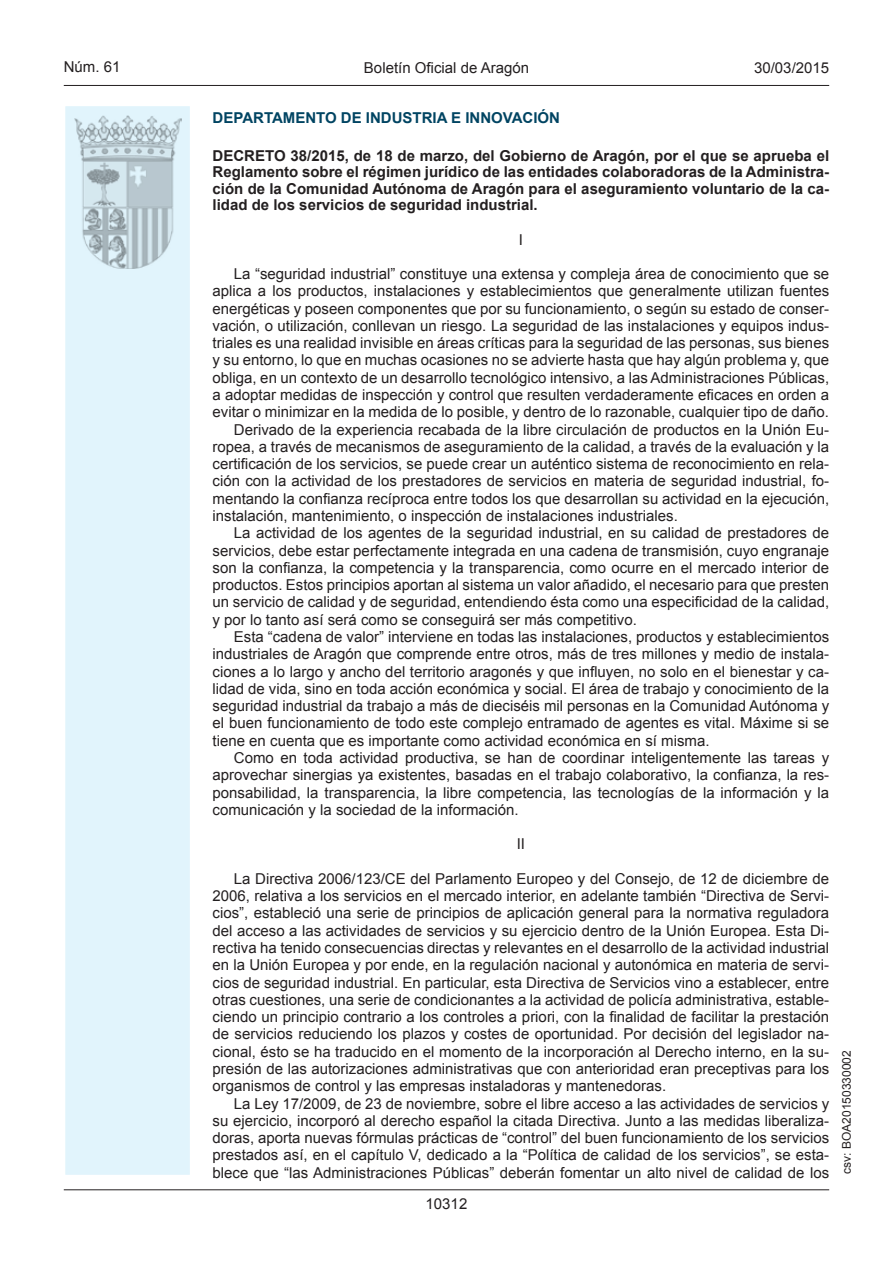
<style>
.page{position:relative;width:893px;height:1263px;background:#fff}
.page>*{position:absolute;margin:0;border:0;box-sizing:border-box;transform-origin:0 0}
.t1{font:15px/17.2px "Arial";color:#231f20;text-align:justify}
.t2{font:700 15px/16.5px "Arial";color:#231f20;text-align:justify}
.t3{font:700 15px "Arial";color:#004462}
.t4{font:12px "Arial";color:#231f20}
</style>
<div class="page">
<hr style="left:64px;top:85px;width:765px;height:1px;background:#231f20">
<div style="left:64px;top:105px;width:127px;height:1071px;background:#e1f4fc;border:2px solid #fff"></div>
<img style="left:75px;top:115px;width:106px;height:153px">
<hr style="left:64px;top:1189px;width:765px;height:1px;background:#231f20">
<p class="t1" style="left:64px;top:59px;width:58px">Núm. 61</p>
<p class="t1" style="left:364px;top:59px;width:167px">Boletín Oficial de Aragón</p>
<p class="t1" style="left:754px;top:59px;width:77px">30/03/2015</p>
<p class="t3" style="left:213px;top:108px;width:349px">DEPARTAMENTO DE INDUSTRIA E INNOVACIÓN</p>
<p class="t2" style="left:213px;top:148px;width:618px">DECRETO 38/2015, de 18 de marzo, del Gobierno de Aragón, por el que se aprueba el Reglamento sobre el régimen jurídico de las entidades colaboradoras de la Administra&shy;ción de la Comunidad Autónoma de Aragón para el aseguramiento voluntario de la ca&shy;lidad de los servicios de seguridad industrial.</p>
<p class="t1" style="left:519px;top:231px;width:6px">I</p>
<p class="t1" style="left:234px;top:265px;width:597px">La “seguridad industrial” constituye una extensa y compleja área de conocimiento que se</p>
<p class="t1" style="left:213px;top:283px;width:618px">aplica a los productos, instalaciones y establecimientos que generalmente utilizan fuentes</p>
<p class="t1" style="left:213px;top:300px;width:618px">energéticas y poseen componentes que por su funcionamiento, o según su estado de conser-</p>
<p class="t1" style="left:213px;top:317px;width:618px">vación, o utilización, conllevan un riesgo. La seguridad de las instalaciones y equipos indus-</p>
<p class="t1" style="left:213px;top:334px;width:618px">triales es una realidad invisible en áreas críticas para la seguridad de las personas, sus bienes</p>
<p class="t1" style="left:213px;top:352px;width:618px">y su entorno, lo que en muchas ocasiones no se advierte hasta que hay algún problema y, que</p>
<p class="t1" style="left:213px;top:369px;width:618px">obliga, en un contexto de un desarrollo tecnológico intensivo, a las Administraciones Públicas,</p>
<p class="t1" style="left:213px;top:386px;width:618px">a adoptar medidas de inspección y control que resulten verdaderamente eficaces en orden a</p>
<p class="t1" style="left:213px;top:404px;width:618px">evitar o minimizar en la medida de lo posible, y dentro de lo razonable, cualquier tipo de daño.</p>
<p class="t1" style="left:234px;top:421px;width:597px">Derivado de la experiencia recabada de la libre circulación de productos en la Unión Eu-</p>
<p class="t1" style="left:213px;top:438px;width:618px">ropea, a través de mecanismos de aseguramiento de la calidad, a través de la evaluación y la</p>
<p class="t1" style="left:213px;top:455px;width:618px">certificación de los servicios, se puede crear un auténtico sistema de reconocimiento en rela-</p>
<p class="t1" style="left:213px;top:473px;width:618px">ción con la actividad de los prestadores de servicios en materia de seguridad industrial, fo-</p>
<p class="t1" style="left:213px;top:490px;width:618px">mentando la confianza recíproca entre todos los que desarrollan su actividad en la ejecución,</p>
<p class="t1" style="left:213px;top:507px;width:467px">instalación, mantenimiento, o inspección de instalaciones industriales.</p>
<p class="t1" style="left:234px;top:525px;width:597px">La actividad de los agentes de la seguridad industrial, en su calidad de prestadores de</p>
<p class="t1" style="left:213px;top:542px;width:618px">servicios, debe estar perfectamente integrada en una cadena de transmisión, cuyo engranaje</p>
<p class="t1" style="left:213px;top:559px;width:618px">son la confianza, la competencia y la transparencia, como ocurre en el mercado interior de</p>
<p class="t1" style="left:213px;top:576px;width:618px">productos. Estos principios aportan al sistema un valor añadido, el necesario para que presten</p>
<p class="t1" style="left:213px;top:594px;width:618px">un servicio de calidad y de seguridad, entendiendo ésta como una especificidad de la calidad,</p>
<p class="t1" style="left:213px;top:611px;width:426px">y por lo tanto así será como se conseguirá ser más competitivo.</p>
<p class="t1" style="left:234px;top:628px;width:597px">Esta “cadena de valor” interviene en todas las instalaciones, productos y establecimientos</p>
<p class="t1" style="left:213px;top:645px;width:618px">industriales de Aragón que comprende entre otros, más de tres millones y medio de instala-</p>
<p class="t1" style="left:213px;top:663px;width:618px">ciones a lo largo y ancho del territorio aragonés y que influyen, no solo en el bienestar y ca-</p>
<p class="t1" style="left:213px;top:680px;width:618px">lidad de vida, sino en toda acción económica y social. El área de trabajo y conocimiento de la</p>
<p class="t1" style="left:213px;top:697px;width:618px">seguridad industrial da trabajo a más de dieciséis mil personas en la Comunidad Autónoma y</p>
<p class="t1" style="left:213px;top:715px;width:618px">el buen funcionamiento de todo este complejo entramado de agentes es vital. Máxime si se</p>
<p class="t1" style="left:213px;top:732px;width:498px">tiene en cuenta que es importante como actividad económica en sí misma.</p>
<p class="t1" style="left:234px;top:749px;width:597px">Como en toda actividad productiva, se han de coordinar inteligentemente las tareas y</p>
<p class="t1" style="left:213px;top:766px;width:618px">aprovechar sinergias ya existentes, basadas en el trabajo colaborativo, la confianza, la res-</p>
<p class="t1" style="left:213px;top:784px;width:618px">ponsabilidad, la transparencia, la libre competencia, las tecnologías de la información y la</p>
<p class="t1" style="left:213px;top:801px;width:307px">comunicación y la sociedad de la información.</p>
<p class="t1" style="left:517px;top:836px;width:10px">II</p>
<p class="t1" style="left:213px;top:870px;width:618px;text-indent:21px">La Directiva 2006/123/CE del Parlamento Europeo y del Consejo, de 12 de diciembre de 2006, relativa a los servicios en el mercado interior, en adelante también “Directiva de Servi&shy;cios”, estableció una serie de principios de aplicación general para la normativa reguladora del acceso a las actividades de servicios y su ejercicio dentro de la Unión Europea. Esta Di&shy;rectiva ha tenido consecuencias directas y relevantes en el desarrollo de la actividad industrial en la Unión Europea y por ende, en la regulación nacional y autonómica en materia de servi&shy;cios de seguridad industrial. En particular, esta Directiva de Servicios vino a establecer, entre otras cuestiones, una serie de condicionantes a la actividad de policía administrativa, estable&shy;ciendo un principio contrario a los controles a priori, con la finalidad de facilitar la prestación de servicios reduciendo los plazos y costes de oportunidad. Por decisión del legislador na&shy;cional, ésto se ha traducido en el momento de la incorporación al Derecho interno, en la su&shy;presión de las autorizaciones administrativas que con anterioridad eran preceptivas para los organismos de control y las empresas instaladoras y mantenedoras.</p>
<p class="t1" style="left:213px;top:1095px;width:618px;text-indent:21px">La Ley 17/2009, de 23 de noviembre, sobre el libre acceso a las actividades de servicios y su ejercicio, incorporó al derecho español la citada Directiva. Junto a las medidas liberaliza&shy;doras, aporta nuevas fórmulas prácticas de “control” del buen funcionamiento de los servicios prestados así, en el capítulo V, dedicado a la “Política de calidad de los servicios”, se esta&shy;blece que “las Administraciones Públicas” deberán fomentar un alto nivel de calidad de los</p>
<p class="t1" style="left:426px;top:1195px;width:43px">10312</p>
<p class="t4" style="left:839px;top:1174px;width:125px;rotate:-90deg">csv: BOA20150330002</p>
</div>
